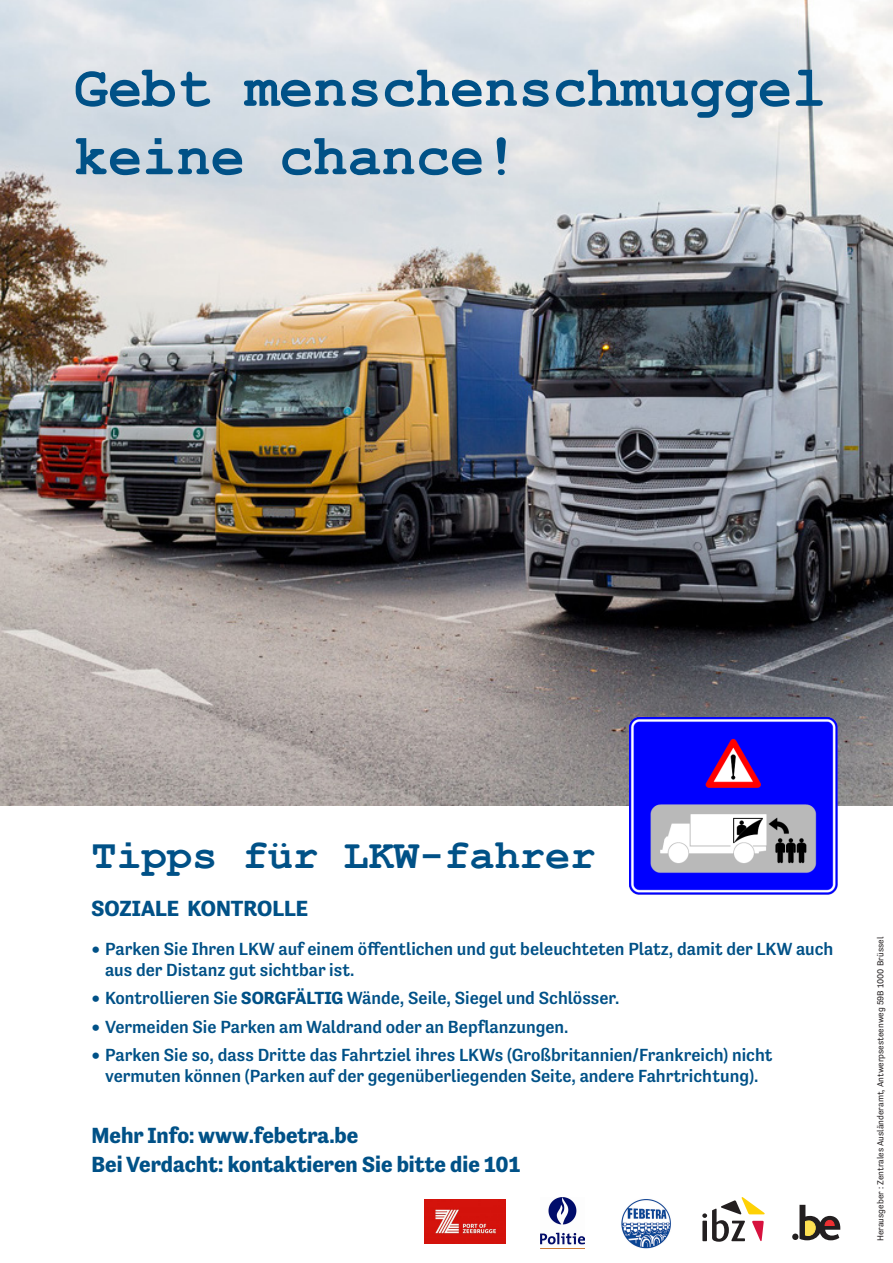
<style>
.page{position:relative;width:893px;height:1263px;background:#fff}
.page>*{position:absolute;margin:0;border:0;box-sizing:border-box;transform-origin:0 0}
.t1{font:700 57px/68.4px "Courier New";color:#005187}
.t2{font:700 42px "Courier New";color:#005187}
.t3{font:700 22.5px "Tenso";color:#005187}
.t4{font:500 18px/21px "Tenso";color:#005187}
.t5{font:9px "Tenso";color:#231f20}
.s1{font-weight:700}
</style>
<div class="page">
<img style="left:0;top:0;width:893px;height:805px">
<div style="left:792px;top:1233px;width:6px;height:7px;background:#231f20;border-radius:50%"></div>
<svg style="left:799px;top:1205px;width:41px;height:35px"></svg>
<svg style="left:702px;top:1197px;width:63px;height:45px"></svg>
<img style="left:621px;top:1199px;width:50px;height:49px">
<img style="left:541px;top:1197px;width:44px;height:48px">
<img style="left:425px;top:1199px;width:81px;height:45px">
<img style="left:629px;top:718px;width:209px;height:176px">
<p class="t1" style="left:74px;top:52px;width:754px">Gebt menschenschmuggel keine chance!</p>
<p class="t2" style="left:92px;top:828px;width:506px">Tipps für LKW-fahrer</p>
<p class="t3" style="left:92px;top:895px;width:218px">SOZIALE KONTROLLE</p>
<p class="t4" style="left:105px;top:938px;width:730px;text-indent:-14px">• Parken Sie Ihren LKW auf einem öffentlichen und gut beleuchteten Platz, damit der LKW auch aus der Distanz gut sichtbar ist.</p>
<p class="t4" style="left:92px;top:987px;width:530px">• Kontrollieren Sie <span class="s1">SORGFÄLTIG</span> Wände, Seile, Siegel und Schlösser.</p>
<p class="t4" style="left:92px;top:1016px;width:479px">• Vermeiden Sie Parken am Waldrand oder an Bepflanzungen.</p>
<p class="t4" style="left:92px;top:1044px;width:682px;text-align:center">• Parken Sie so, dass Dritte das Fahrtziel ihres LKWs (Großbritannien/Frankreich) nicht vermuten können (Parken auf der gegenüberliegenden Seite, andere Fahrtrichtung).</p>
<p class="t3" style="left:92px;top:1123px;width:268px">Mehr Info: www.febetra.be</p>
<p class="t3" style="left:92px;top:1151px;width:430px">Bei Verdacht: kontaktieren Sie bitte die 101</p>
<p class="t5" style="left:875px;top:1241px;width:306px;rotate:-90deg">Herausgeber : Zentrales Ausländeramt, Antwerpsesteenweg 59B 1000 Brüssel</p>
</div>
